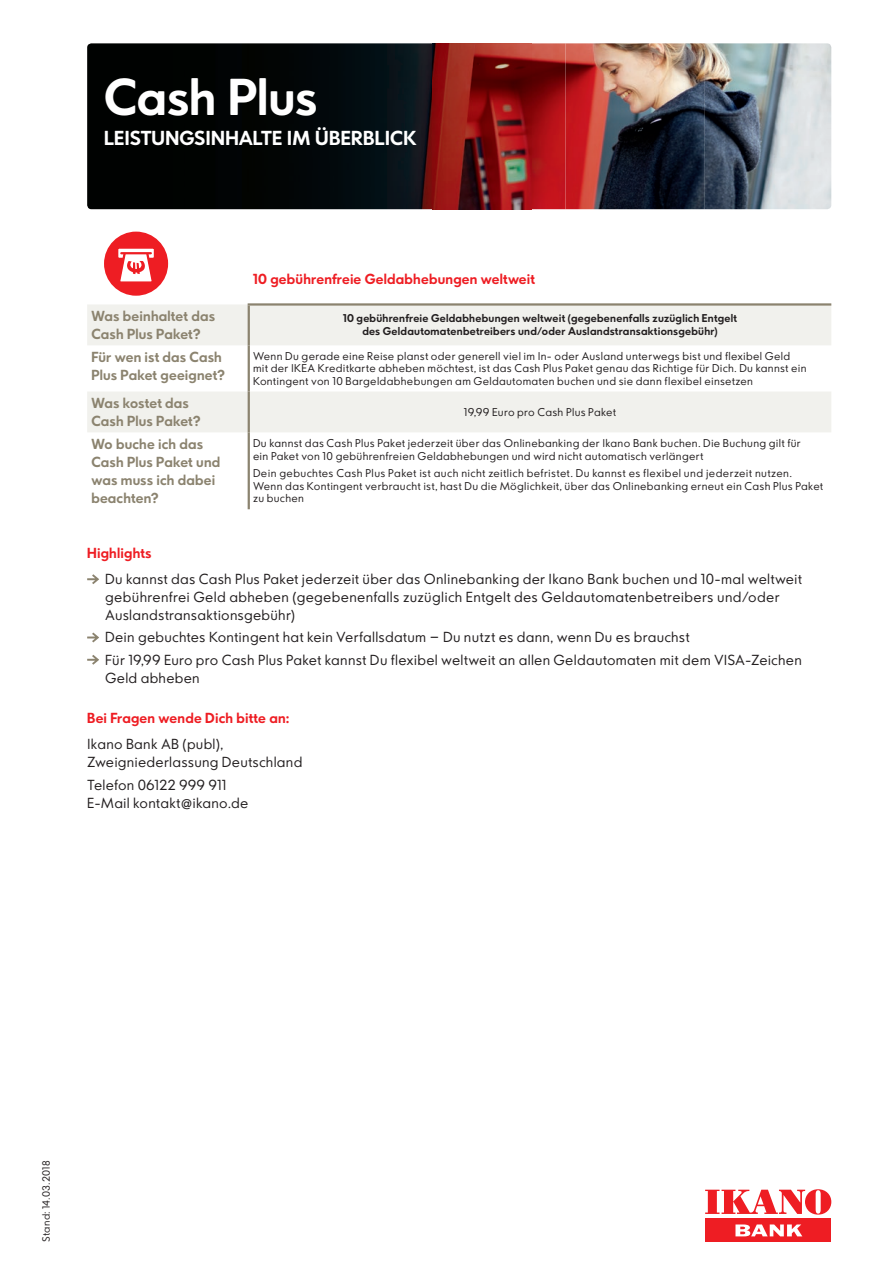
<style>
.page{position:relative;width:893px;height:1263px;background:#fff}
.page>*{position:absolute;margin:0;border:0;box-sizing:border-box;transform-origin:0 0}
.t1{font:700 48px "Ikano Sans";letter-spacing:-.01em;color:#fff}
.t2{font:700 18.75px "Ikano Sans";color:#fff}
.t3{font:300 13.5px/18px "Ikano Sans";letter-spacing:.02em;color:#231f20}
.t4{font:700 13.5px/18px "Ikano Sans";letter-spacing:.01em;color:#8b836f}
.t5{font:700 13.5px "Ikano Sans";letter-spacing:.015em;color:#ee1d23}
.t6{font:300 10.5px/12.8px "Ikano Sans";letter-spacing:.025em;color:#231f20}
.t7{font:700 10.5px/12.8px "Ikano Sans";letter-spacing:.025em;color:#231f20;text-align:center}
.t8{font:300 9.75px "Ikano Sans";letter-spacing:.015em;color:#231f20}
</style>
<div class="page">
<img style="left:705px;top:43px;width:126px;height:166px">
<img style="left:566px;top:43px;width:139px;height:166px">
<img style="left:138px;top:209px;width:413px;height:1px">
<img style="left:531px;top:43px;width:35px;height:166px">
<img style="left:140px;top:209px;width:373px;height:1px">
<img style="left:87px;top:43px;width:444px;height:166px">
<div style="left:705px;top:1218px;width:126px;height:24px;background:#ee1d23"></div>
<svg style="left:735px;top:1224px;width:67px;height:12px"></svg>
<svg style="left:705px;top:1189px;width:126px;height:25px"></svg>
<svg style="left:87px;top:304px;width:744px;height:128px;fill:#f1f1ed"></svg>
<hr style="left:248px;top:303px;width:583px;height:3px;background:#8b836f">
<hr style="left:248px;top:306px;width:2px;height:39px;background:#8b836f">
<hr style="left:248px;top:345px;width:2px;height:46px;background:#8b836f">
<hr style="left:248px;top:391px;width:2px;height:41px;background:#8b836f">
<hr style="left:248px;top:432px;width:2px;height:77px;background:#8b836f">
<div style="left:104px;top:232px;width:64px;height:64px;background:#ee1d23;border-radius:50%"></div>
<div style="left:115px;top:245px;width:42px;height:16px;border:4px solid #ee1d23;border-radius:2px"></div>
<div style="left:120px;top:249px;width:32px;height:5px;background:#fff"></div>
<svg style="left:116px;top:250px;width:40px;height:32px"></svg>
<svg style="left:87px;top:574px;width:12px;height:10px"></svg>
<svg style="left:87px;top:633px;width:12px;height:9px"></svg>
<svg style="left:87px;top:655px;width:12px;height:10px"></svg>
<h1 class="t1" style="left:104px;top:66px;width:215px">Cash Plus</h1>
<h2 class="t2" style="left:104px;top:126px;width:314px">LEISTUNGSINHALTE IM ÜBERBLICK</h2>
<p class="t5" style="left:253px;top:270px;width:283px">10 gebührenfreie Geldabhebungen weltweit</p>
<p class="t4" style="left:91px;top:307px;width:125px">Was beinhaltet das<br>Cash Plus Paket?</p>
<p class="t7" style="left:343px;top:312px;width:395px">10 gebührenfreie Geldabhebungen weltweit (gegebenenfalls zuzüglich Entgelt des Geldautomatenbetreibers und/oder Auslandstransaktionsgebühr)</p>
<p class="t4" style="left:91px;top:348px;width:135px">Für wen ist das Cash<br>Plus Paket geeignet?</p>
<p class="t6" style="left:253px;top:349px;width:555px">Wenn Du gerade eine Reise planst oder generell viel im In- oder Ausland unterwegs bist und flexibel Geld mit der IKEA Kreditkarte abheben möchtest, ist das Cash Plus Paket genau das Richtige für Dich. Du kannst ein<br>Kontingent von 10 Bargeldabhebungen am Geldautomaten buchen und sie dann flexibel einsetzen</p>
<p class="t4" style="left:91px;top:394px;width:111px">Was kostet das<br>Cash Plus Paket?</p>
<p class="t6" style="left:464px;top:405px;width:154px">19,99 Euro pro Cash Plus Paket</p>
<p class="t4" style="left:91px;top:435px;width:130px">Wo buche ich das<br>Cash Plus Paket und was muss ich dabei beachten?</p>
<p class="t6" style="left:253px;top:437px;width:549px">Du kannst das Cash Plus Paket jederzeit über das Onlinebanking der Ikano Bank buchen. Die Buchung gilt für ein Paket von 10 gebührenfreien Geldabhebungen und wird nicht automatisch verlängert</p>
<p class="t6" style="left:253px;top:466px;width:572px">Dein gebuchtes Cash Plus Paket ist auch nicht zeitlich befristet. Du kannst es flexibel und jederzeit nutzen.<br>Wenn das Kontingent verbraucht ist, hast Du die Möglichkeit, über das Onlinebanking erneut ein Cash Plus Paket zu buchen</p>
<p class="t5" style="left:87px;top:544px;width:66px">Highlights</p>
<p class="t3" style="left:105px;top:570px;width:698px">Du kannst das Cash Plus Paket jederzeit über das Onlinebanking der Ikano Bank buchen und 10-mal weltweit gebührenfrei Geld abheben (gegebenenfalls zuzüglich Entgelt des Geldautomatenbetreibers und/oder<br>Auslandstransaktionsgebühr)</p>
<p class="t3" style="left:105px;top:626px;width:698px;line-height:22.2px">Dein gebuchtes Kontingent hat kein Verfallsdatum – Du nutzt es dann, wenn Du es brauchst<br>Für 19,99 Euro pro Cash Plus Paket kannst Du flexibel weltweit an allen Geldautomaten mit dem VISA-Zeichen</p>
<p class="t3" style="left:105px;top:668px;width:96px">Geld abheben</p>
<p class="t5" style="left:87px;top:709px;width:203px">Bei Fragen wende Dich bitte an:</p>
<p class="t3" style="left:87px;top:735px;width:217px">Ikano Bank AB (publ),<br>Zweigniederlassung Deutschland</p>
<p class="t3" style="left:87px;top:775px;width:163px">Telefon 06122 999 911<br>E-Mail kontakt@ikano.de</p>
<p class="t8" style="left:40px;top:1242px;width:82px;rotate:-90deg">Stand: 14.03.2018</p>
</div>
